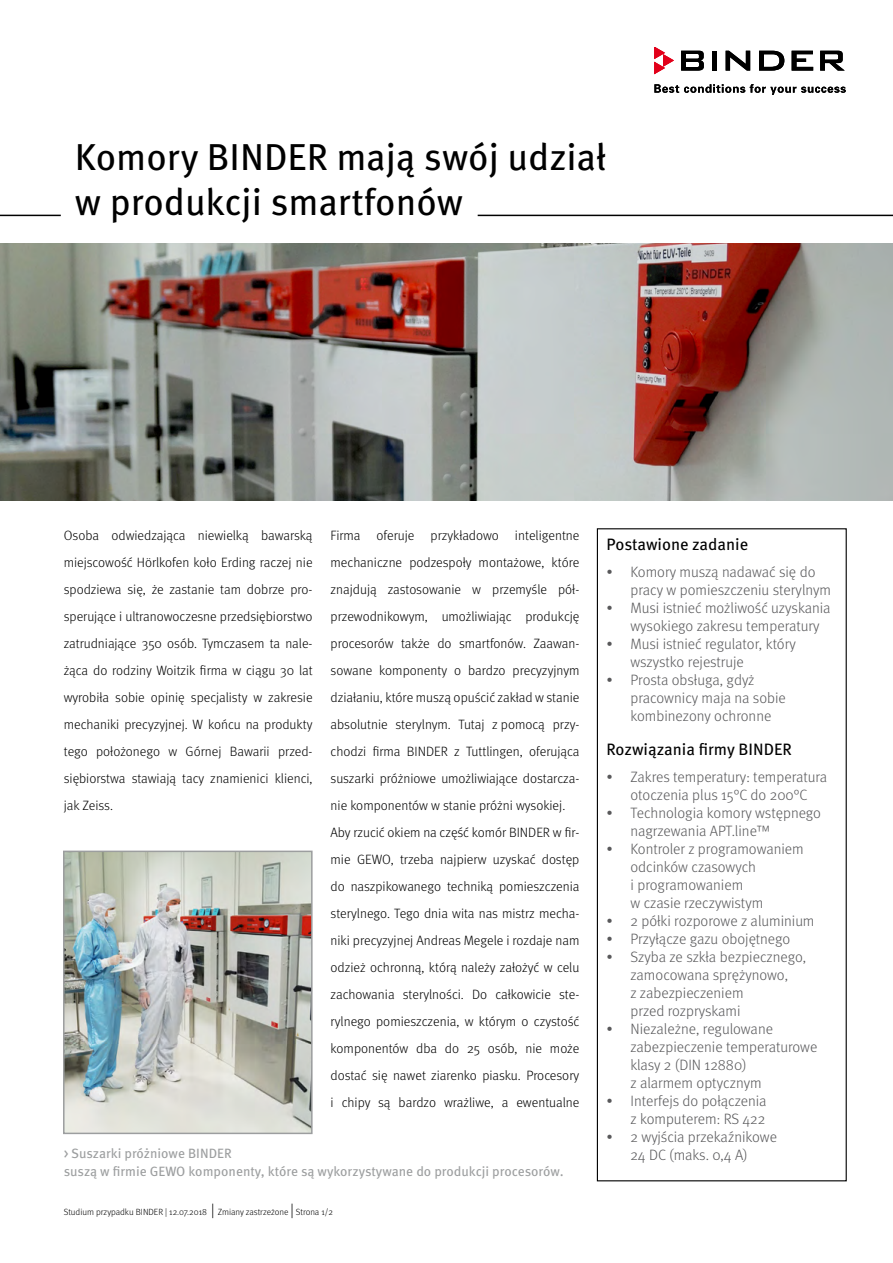
<style>
.page{position:relative;width:893px;height:1263px;background:#fff}
.page>*{position:absolute;margin:0;border:0;box-sizing:border-box;transform-origin:0 0}
.t1{font:37.5px/45px "Meta Pro";color:#000}
.rechte_Box{font:16.5px "Meta Pro";color:#000}
.t2{font:300 15px/18px "Meta Pro";color:#58585a}
.Fließtext{font:300 13.5px/27px "Meta Pro";color:#000;text-align:justify}
.BU{font:13.5px/18px "Meta Pro";color:#9c9e9f}
.t3{font:300 9px "Meta Pro";color:#000}
.s1{font-size:15px}
</style>
<div class="page">
<svg style="left:654px;top:84px;width:192px;height:11px"></svg>
<svg style="left:681px;top:51px;width:23px;height:20px"></svg>
<div style="left:712px;top:51px;width:5px;height:20px;background:#000"></div>
<svg style="left:726px;top:51px;width:24px;height:20px"></svg>
<svg style="left:759px;top:51px;width:25px;height:20px"></svg>
<svg style="left:792px;top:51px;width:21px;height:20px"></svg>
<svg style="left:820px;top:51px;width:25px;height:20px"></svg>
<svg style="left:654px;top:47px;width:19px;height:27px"></svg>
<img style="left:0;top:243px;width:893px;height:258px">
<div style="left:597px;top:528px;width:250px;height:653px;border:1px solid #000"></div>
<hr style="left:0;top:215px;width:61px;height:1px;background:#000">
<hr style="left:478px;top:215px;width:415px;height:1px;background:#000">
<img style="left:66px;top:853px;width:244px;height:278px">
<div style="left:63px;top:850px;width:250px;height:284px;border:2px solid #9c9e9f"></div>
<p class="t1" style="left:75px;top:132px;width:533px">Komory BINDER mają swój udział w produkcji smartfonów</p>
<p class="Fließtext" style="left:64px;top:521px;width:250px">Osoba odwiedzająca niewielką bawarską miejscowość Hörlkofen koło Erding raczej nie spodziewa się, że zastanie tam dobrze pro&shy;sperujące i ultranowoczesne przedsiębiorstwo zatrudniające 350 osób. Tymczasem ta nale&shy;żąca do rodziny Woitzik firma w ciągu 30 lat wyrobiła sobie opinię specjalisty w zakresie mechaniki precyzyjnej. W końcu na produkty tego położonego w Górnej Bawarii przed&shy;siębiorstwa stawiają tacy znamienici klienci, jak Zeiss.</p>
<p class="Fließtext" style="left:331px;top:521px;width:250px">Firma oferuje przykładowo inteligentne mechaniczne podzespoły montażowe, które znajdują zastosowanie w przemyśle pół&shy;przewodnikowym, umożliwiając produkcję procesorów także do smartfonów. Zaawan&shy;sowane komponenty o bardzo precyzyjnym działaniu, które muszą opuścić zakład w stanie absolutnie sterylnym. Tutaj z pomocą przy&shy;chodzi firma BINDER z Tuttlingen, oferująca suszarki próżniowe umożliwiające dostarcza&shy;nie komponentów w stanie próżni wysokiej.</p>
<p class="Fließtext" style="left:331px;top:818px;width:250px">Aby rzucić okiem na część komór BINDER w fir&shy;mie GEWO, trzeba najpierw uzyskać dostęp do naszpikowanego techniką pomieszczenia sterylnego. Tego dnia wita nas mistrz mecha&shy;niki precyzyjnej Andreas Megele i rozdaje nam odzież ochronną, którą należy założyć w celu zachowania sterylności. Do całkowicie ste&shy;rylnego pomieszczenia, w którym o czystość komponentów dba do 25 osób, nie może dostać się nawet ziarenko piasku. Procesory i chipy są bardzo wrażliwe, a ewentualne</p>
<p class="BU" style="left:64px;top:1143px;width:501px">&gt; Suszarki próżniowe BINDER<br>suszą w firmie GEWO komponenty, które są wykorzystywane do produkcji procesorów.</p>
<p class="t3" style="left:64px;top:1205px;width:271px">Studium przypadku BINDER | 12.07.2018 <span class="s1">|</span> Zmiany zastrzeżone <span class="s1">|</span> Strona 1/2</p>
<p class="rechte_Box" style="left:606px;top:532px;width:143px">Postawione zadanie</p>
<p class="t2" style="left:630px;top:562px;width:202px;text-indent:-24px">• Komory muszą nadawać się do pracy w pomieszczeniu sterylnym</p>
<p class="t2" style="left:630px;top:598px;width:202px;text-indent:-24px">• Musi istnieć możliwość uzyskania wysokiego zakresu temperatury</p>
<p class="t2" style="left:630px;top:634px;width:167px;text-indent:-24px">• Musi istnieć regulator, który wszystko rejestruje</p>
<p class="t2" style="left:630px;top:670px;width:157px;text-indent:-24px">• Prosta obsługa, gdyż pracownicy maja na sobie kombinezony ochronne</p>
<p class="rechte_Box" style="left:606px;top:737px;width:187px">Rozwiązania firmy BINDER</p>
<p class="t2" style="left:606px;top:767px;width:222px;text-align:center">• Zakres temperatury: temperatura otoczenia plus 15°C do 200°C</p>
<p class="t2" style="left:630px;top:803px;width:192px;text-indent:-24px">• Technologia komory wstępnego nagrzewania APT.line™</p>
<p class="t2" style="left:630px;top:839px;width:175px;text-indent:-24px">• Kontroler z programowaniem odcinków czasowych<br>i programowaniem<br>w czasie rzeczywistym</p>
<p class="t2" style="left:606px;top:911px;width:210px">• 2 półki rozporowe z aluminium</p>
<p class="t2" style="left:606px;top:929px;width:185px">• Przyłącze gazu obojętnego</p>
<p class="t2" style="left:630px;top:947px;width:177px;text-indent:-24px">• Szyba ze szkła bezpiecznego, zamocowana sprężynowo,<br>z zabezpieczeniem<br>przed rozpryskami</p>
<p class="t2" style="left:630px;top:1019px;width:188px;text-indent:-24px">• Niezależne, regulowane zabezpieczenie temperaturowe klasy 2 (DIN 12880)<br>z alarmem optycznym</p>
<p class="t2" style="left:606px;top:1091px;width:162px;text-align:right">• Interfejs do połączenia z komputerem: RS 422</p>
<p class="t2" style="left:606px;top:1127px;width:172px;text-align:center">• 2 wyjścia przekaźnikowe<br>24 DC (maks. 0,4 A)</p>
</div>
